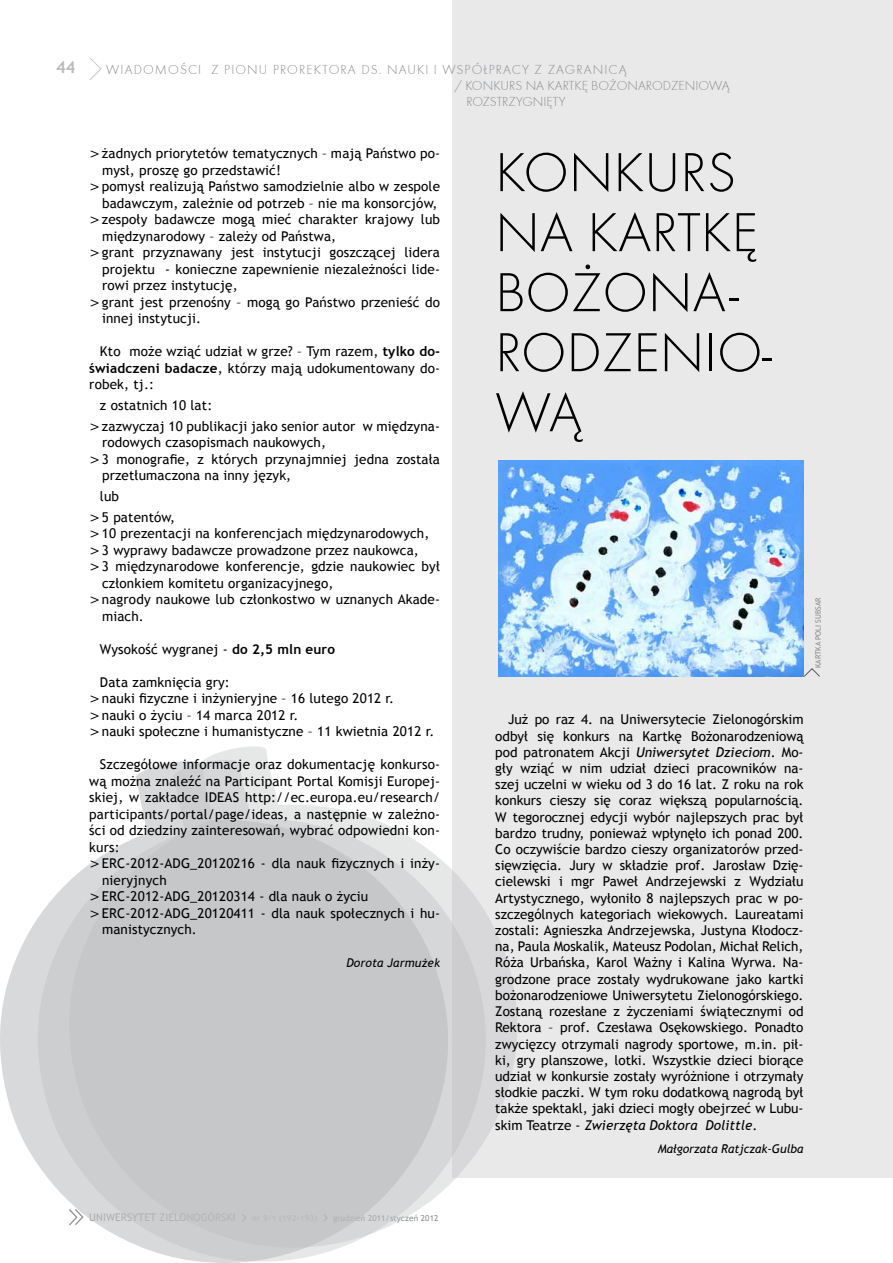
<style>
.page{position:relative;width:893px;height:1263px;background:#fff}
.page>*{position:absolute;margin:0;border:0;box-sizing:border-box;transform-origin:0 0}
.t1{font:57px/60px "Futura TEE Ligh";color:#000}
.t2{font:700 16.5px "Trebuchet MS";color:#b8babc}
.t3{font:13.5px/16.5px "Trebuchet MS";letter-spacing:.01em;color:#000}
.t4{font:13.5px "Futura TEE Ligh";letter-spacing:.08em;color:#8a8c8e}
.t5{font:13.5px "Futura TEE Ligh";color:#8a8c8e}
.t6{font:italic 12px "Trebuchet MS";color:#000}
.t7{font:10.5px "Trebuchet MS";letter-spacing:.01em;color:#9da0a2}
.t8{font:8.25px "Trebuchet MS";letter-spacing:.01em;color:#8a8c8e}
.t9{font:7.5px "Trebuchet MS";color:#8a8c8e}
.s1{font-weight:700}
.s2{font-style:italic}
</style>
<div class="page">
<svg style="left:90px;top:58px;width:12px;height:22px"></svg>
<div style="left:453px;top:0;width:440px;height:1178px;background:#e9e9ea"></div>
<svg style="left:0;top:933px;width:242px;height:330px"></svg>
<svg style="left:29px;top:891px;width:309px;height:371px"></svg>
<svg style="left:60px;top:745px;width:457px;height:503px;fill:#c6c7c8"></svg>
<img style="left:499px;top:460px;width:305px;height:216px">
<svg style="left:804px;top:668px;width:16px;height:9px"></svg>
<svg style="left:91px;top:860px;width:8px;height:8px"></svg>
<svg style="left:91px;top:893px;width:8px;height:8px"></svg>
<svg style="left:91px;top:910px;width:8px;height:7px"></svg>
<p class="t2" style="left:56px;top:57px;width:21px">44</p>
<p class="t4" style="left:106px;top:61px;width:522px">WIADOMOŚCI Z PIONU PROREKTORA DS. NAUKI I WSPÓŁPRACY Z ZAGRANICĄ</p>
<p class="t5" style="left:455px;top:78px;width:277px">/ KONKURS NA KARTKĘ BOŻONARODZENIOWĄ</p>
<p class="t5" style="left:466px;top:94px;width:101px">ROZSTRZYGNIĘTY</p>
<p class="t3" style="left:102px;top:145px;width:340px">żadnych priorytetów tematycznych – mają Państwo po&shy;mysł, proszę go przedstawić!<br>pomysł realizują Państwo samodzielnie albo w zespole badawczym, zależnie od potrzeb – nie ma konsorcjów, zespoły badawcze mogą mieć charakter krajowy lub międzynarodowy – zależy od Państwa,<br>grant przyznawany jest instytucji goszczącej lidera projektu - konieczne zapewnienie niezależności lide&shy;rowi przez instytucję,<br>grant jest przenośny – mogą go Państwo przenieść do innej instytucji.</p>
<p class="t3" style="left:89px;top:343px;width:352px;text-align:justify;text-indent:11px">Kto może wziąć udział w grze? – Tym razem, <span class="s1">tylko do&shy;świadczeni badacze</span>, którzy mają udokumentowany do&shy;robek, tj.:</p>
<p class="t3" style="left:100px;top:395px;width:342px;line-height:20.7px">z ostatnich 10 lat:<br>zazwyczaj 10 publikacji jako senior autor w międzyna-</p>
<p class="t3" style="left:102px;top:434px;width:340px">rodowych czasopismach naukowych,<br>3 monografie, z których przynajmniej jedna została przetłumaczona na inny język,</p>
<p class="t3" style="left:100px;top:486px;width:77px;line-height:20.7px">lub<br>5 patentów,</p>
<p class="t3" style="left:102px;top:525px;width:340px">10 prezentacji na konferencjach międzynarodowych,<br>3 wyprawy badawcze prowadzone przez naukowca,<br>3 międzynarodowe konferencje, gdzie naukowiec był członkiem komitetu organizacyjnego,<br>nagrody naukowe lub członkostwo w uznanych Akade&shy;miach.</p>
<p class="t3" style="left:100px;top:641px;width:237px">Wysokość wygranej - <span class="s1">do 2,5 mln euro</span></p>
<p class="t3" style="left:100px;top:674px;width:336px">Data zamknięcia gry:<br>nauki fizyczne i inżynieryjne – 16 lutego 2012 r.<br>nauki o życiu – 14 marca 2012 r.<br>nauki społeczne i humanistyczne – 11 kwietnia 2012 r.</p>
<p class="t3" style="left:89px;top:756px;width:352px;text-align:justify;text-indent:11px">Szczegółowe informacje oraz dokumentację konkurso&shy;wą można znaleźć na Participant Portal Komisji Europej&shy;skiej, w zakładce IDEAS http://ec.europa.eu/research/ participants/portal/page/ideas, a następnie w zależno&shy;ści od dziedziny zainteresowań, wybrać odpowiedni kon&shy;kurs:</p>
<p class="t3" style="left:102px;top:855px;width:340px">ERC-2012-ADG_20120216 - dla nauk fizycznych i inży&shy;nieryjnych<br>ERC-2012-ADG_20120314 - dla nauk o życiu ERC-2012-ADG_20120411 - dla nauk społecznych i hu&shy;manistycznych.</p>
<p class="t6" style="left:346px;top:956px;width:95px">Dorota Jarmużek</p>
<h1 class="t1" style="left:495px;top:143px;width:278px">KONKURS<br>NA KARTKĘ<br>BOŻONA-<br>RODZENIO-<br>WĄ</h1>
<p class="t9" style="left:814px;top:668px;width:71px;rotate:-90deg">kartkapolisubsar</p>
<p class="t3" style="left:495px;top:712px;width:310px;text-align:justify;text-indent:13px">Już po raz 4. na Uniwersytecie Zielonogórskim odbył się konkurs na Kartkę Bożonarodzeniową pod patronatem Akcji <span class="s2">Uniwersytet Dzieciom</span>. Mo&shy;gły wziąć w nim udział dzieci pracowników na&shy;szej uczelni w wieku od 3 do 16 lat. Z roku na rok konkurs cieszy się coraz większą popularnością.<br>W tegorocznej edycji wybór najlepszych prac był bardzo trudny, ponieważ wpłynęło ich ponad 200.<br>Co oczywiście bardzo cieszy organizatorów przed&shy;sięwzięcia. Jury w składzie prof. Jarosław Dzię&shy;cielewski i mgr Paweł Andrzejewski z Wydziału Artystycznego, wyłoniło 8 najlepszych prac w po&shy;szczególnych kategoriach wiekowych. Laureatami zostali: Agnieszka Andrzejewska, Justyna Kłodocz&shy;na, Paula Moskalik, Mateusz Podolan, Michał Relich, Róża Urbańska, Karol Ważny i Kalina Wyrwa. Na&shy;grodzone prace zostały wydrukowane jako kartki bożonarodzeniowe Uniwersytetu Zielonogórskiego.<br>Zostaną rozesłane z życzeniami świątecznymi od Rektora – prof. Czesława Osękowskiego. Ponadto zwycięzcy otrzymali nagrody sportowe, m.in. pił&shy;ki, gry planszowe, lotki. Wszystkie dzieci biorące udział w konkursie zostały wyróżnione i otrzymały słodkie paczki. W tym roku dodatkową nagrodą był także spektakl, jaki dzieci mogły obejrzeć w Lubu&shy;skim Teatrze - <span class="s2">Zwierzęta Doktora Dolittle</span>.</p>
<p class="t6" style="left:658px;top:1142px;width:147px">Małgorzata Ratjczak-Gulba</p>
<p class="t7" style="left:89px;top:1211px;width:148px">UNIWERSYTET ZIELONOGÓRSKI</p>
<p class="t8" style="left:333px;top:1213px;width:107px">grudzień 2011/styczeń 2012</p>
</div>
